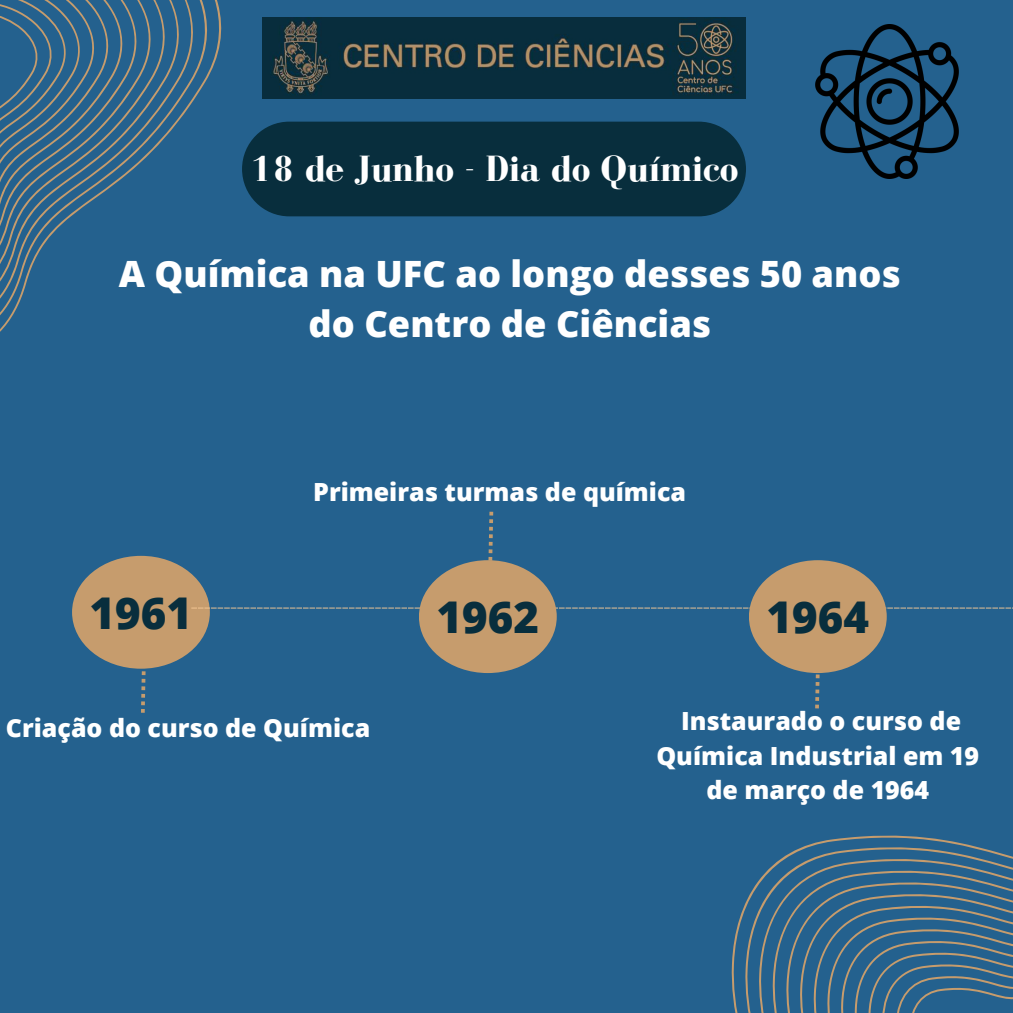
<style>
.page{position:relative;width:1013px;height:1013px;background:#fff}
.page>*{position:absolute;margin:0;border:0;box-sizing:border-box;transform-origin:0 0}
.t1{font:800 43.75px "Open Sans";color:#082e3d}
.t2{font:700 37.5px "Bodoni FLF";color:#fff}
.t3{font:800 36.25px/50.6px "Open Sans";color:#fff;text-align:center}
.t4{font:800 25px/34.8px "Open Sans";color:#fff;text-align:center}
</style>
<div class="page">
<div style="left:0;top:0;width:1012px;height:1012px;background:#24618e"></div>
<svg style="left:731px;top:835px;width:281px;height:177px"></svg>
<svg style="left:0;top:0;width:268px;height:332px"></svg>
<div style="left:72px;top:556px;width:137px;height:112px;background:#c69c6d;border-radius:50%"></div>
<svg style="left:141px;top:668px;width:5px;height:44px"></svg>
<svg style="left:191px;top:607px;width:820px;height:1px"></svg>
<img style="left:263px;top:18px;width:482px;height:81px">
<div style="left:242px;top:122px;width:504px;height:94px;background:#082e3d;border-radius:47px"></div>
<div style="left:749px;top:560px;width:137px;height:113px;background:#c69c6d;border-radius:50%"></div>
<svg style="left:488px;top:511px;width:5px;height:49px"></svg>
<div style="left:419px;top:560px;width:137px;height:113px;background:#c69c6d;border-radius:50%"></div>
<svg style="left:815px;top:674px;width:5px;height:34px"></svg>
<img style="left:815px;top:25px;width:144px;height:153px">
<p class="t2" style="left:250px;top:148px;width:489px">18 de Junho - Dia do Químico</p>
<p class="t3" style="left:119px;top:247px;width:783px">A Química na UFC ao longo desses 50 anos do Centro de Ciências</p>
<p class="t4" style="left:313px;top:473px;width:374px">Primeiras turmas de química</p>
<p class="t1" style="left:90px;top:582px;width:104px">1961</p>
<p class="t1" style="left:766px;top:586px;width:104px">1964</p>
<p class="t1" style="left:436px;top:586px;width:104px">1962</p>
<p class="t4" style="left:6px;top:709px;width:366px">Criação do curso de Química</p>
<p class="t4" style="left:656px;top:703px;width:324px">Instaurado o curso de<br>Química Industrial em 19 de março de 1964</p>
</div>
